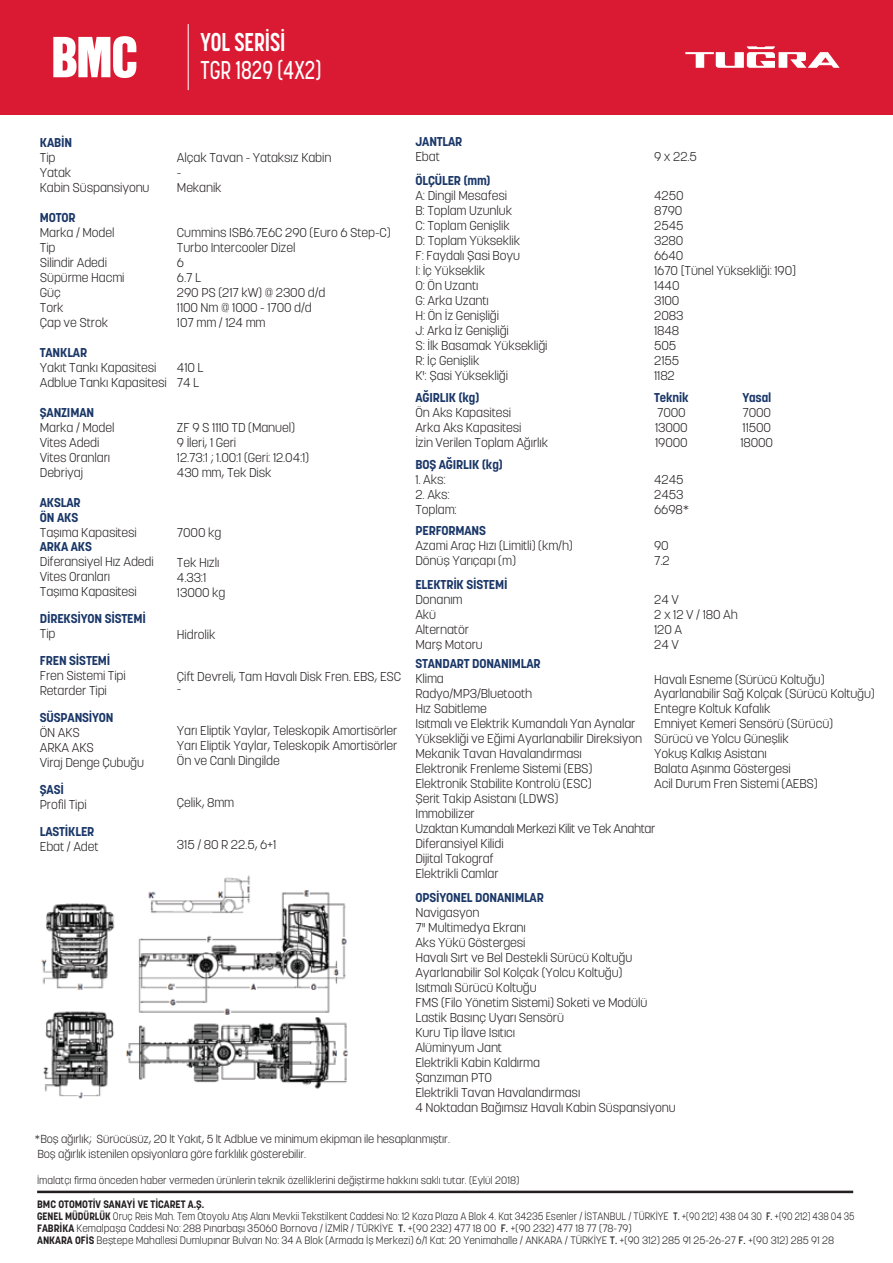
<style>
.page{position:relative;width:893px;height:1263px;background:#fff}
.page>*{position:absolute;margin:0;border:0;box-sizing:border-box;transform-origin:0 0}
.t1{font:500 25.5px "Korolev Condensed";color:#fff;scale:.9 1}
.t2{font:700 25.5px "Korolev Condensed";color:#fff;scale:.9 1}
.t3{font:300 12.75px/15px "Korolev";letter-spacing:-.01em;color:#231f20}
.t4{font:700 12.75px/15px "Korolev";letter-spacing:-.01em;color:#1a3768}
.t5{font:300 11.55px/15px "Korolev";letter-spacing:-.01em;color:#231f20}
.t6{font:300 10.65px/12px "Korolev";color:#231f20;scale:.93 1}
.t7{font:300 10.65px "Korolev";color:#231f20}
.s1{font-weight:700}
.s2{font-weight:500}
</style>
<div class="page">
<img style="left:41px;top:875px;width:307px;height:224px">
<hr style="left:37px;top:1191px;width:816px;height:2px;background:#231f20">
<div style="left:0;top:0;width:893px;height:114px;background:#da1a32"></div>
<hr style="left:188px;top:24px;width:1px;height:66px;background:#fff">
<svg style="left:53px;top:36px;width:83px;height:42px"></svg>
<svg style="left:685px;top:46px;width:155px;height:22px"></svg>
<h1 class="t2" style="left:200px;top:28px;width:96px">YOL SERİSİ</h1>
<h1 class="t1" style="left:200px;top:55px;width:136px">TGR 1829 (4X2)</h1>
<p class="t4" style="left:40px;top:135px;width:34px">KABİN</p>
<p class="t3" style="left:40px;top:150px;width:111px">Tip<br>Yatak<br>Kabin Süspansiyonu</p>
<p class="t4" style="left:40px;top:210px;width:37px">MOTOR</p>
<p class="t3" style="left:40px;top:225px;width:86px">Marka / Model<br>Tip<br>Silindir Adedi<br>Süpürme Hacmi<br>Güç<br>Tork<br>Çap ve Strok</p>
<p class="t4" style="left:40px;top:344px;width:49px">TANKLAR</p>
<p class="t3" style="left:40px;top:359px;width:128px">Yakıt Tankı Kapasitesi<br>Adblue Tankı Kapasitesi</p>
<p class="t4" style="left:40px;top:404px;width:56px">ŞANZIMAN</p>
<p class="t3" style="left:40px;top:419px;width:76px">Marka / Model<br>Vites Adedi<br>Vites Oranları<br>Debriyaj</p>
<p class="t4" style="left:40px;top:494px;width:42px">AKSLAR<br>ÖN AKS</p>
<p class="t3" style="left:40px;top:524px;width:99px">Taşıma Kapasitesi</p>
<p class="t4" style="left:40px;top:539px;width:54px">ARKA AKS</p>
<p class="t3" style="left:40px;top:554px;width:115px">Diferansiyel Hız Adedi<br>Vites Oranları<br>Taşıma Kapasitesi</p>
<p class="t4" style="left:40px;top:611px;width:108px">DİREKSİYON SİSTEMİ</p>
<p class="t3" style="left:40px;top:626px;width:17px">Tip</p>
<p class="t4" style="left:40px;top:653px;width:72px">FREN SİSTEMİ</p>
<p class="t3" style="left:40px;top:668px;width:88px">Fren Sistemi Tipi<br>Retarder Tipi</p>
<p class="t4" style="left:40px;top:710px;width:75px">SÜSPANSİYON</p>
<p class="t3" style="left:40px;top:725px;width:106px">ÖN AKS<br>ARKA AKS<br>Viraj Denge Çubuğu</p>
<p class="t4" style="left:40px;top:782px;width:25px">ŞASİ</p>
<p class="t3" style="left:40px;top:797px;width:48px">Profil Tipi</p>
<p class="t4" style="left:40px;top:824px;width:56px">LASTİKLER</p>
<p class="t3" style="left:40px;top:839px;width:60px">Ebat / Adet</p>
<p class="t3" style="left:177px;top:150px;width:156px">Alçak Tavan - Yataksız Kabin -<br>Mekanik</p>
<p class="t3" style="left:177px;top:225px;width:215px">Cummins ISB6.7E6C 290 (Euro 6 Step-C)<br>Turbo Intercooler Dizel<br>6<br>6.7 L<br>290 PS (217 kW) @ 2300 d/d<br>1100 Nm @ 1000 - 1700 d/d<br>107 mm / 124 mm</p>
<p class="t3" style="left:177px;top:360px;width:28px">410 L<br>74 L</p>
<p class="t3" style="left:177px;top:420px;width:134px">ZF 9 S 1110 TD (Manuel)<br>9 İleri, 1 Geri<br>12.73:1 ; 1.00:1 (Geri: 12.04:1)<br>430 mm, Tek Disk</p>
<p class="t3" style="left:177px;top:525px;width:46px">7000 kg</p>
<p class="t3" style="left:177px;top:555px;width:50px">Tek Hızlı<br>4.33:1<br>13000 kg</p>
<p class="t3" style="left:177px;top:627px;width:40px">Hidrolik</p>
<p class="t3" style="left:177px;top:670px;width:226px;line-height:12px">Çift Devreli, Tam Havalı Disk Fren. EBS, ESC -</p>
<p class="t3" style="left:177px;top:723px;width:222px;text-align:justify">Yarı Eliptik Yaylar, Teleskopik Amortisörler Yarı Eliptik Yaylar, Teleskopik Amortisörler Ön ve Canlı Dingilde</p>
<p class="t3" style="left:177px;top:795px;width:59px">Çelik, 8mm</p>
<p class="t3" style="left:177px;top:837px;width:101px">315 / 80 R 22.5, 6+1</p>
<p class="t4" style="left:415px;top:134px;width:48px">JANTLAR</p>
<p class="t3" style="left:415px;top:149px;width:26px">Ebat</p>
<p class="t4" style="left:415px;top:173px;width:77px">ÖLÇÜLER (mm)</p>
<p class="t3" style="left:415px;top:188px;width:134px">A: Dingil Mesafesi<br>B: Toplam Uzunluk<br>C: Toplam Genişlik<br>D: Toplam Yükseklik<br>F: Faydalı Şasi Boyu<br>I: İç Yükseklik<br>O: Ön Uzantı<br>G: Arka Uzantı<br>H: Ön İz Genişliği<br>J: Arka İz Genişliği<br>S: İlk Basamak Yüksekliği<br>R: İç Genişlik<br>K': Şasi Yüksekliği</p>
<p class="t4" style="left:415px;top:390px;width:65px">AĞIRLIK (kg)</p>
<p class="t3" style="left:415px;top:405px;width:134px">Ön Aks Kapasitesi<br>Arka Aks Kapasitesi<br>İzin Verilen Toplam Ağırlık</p>
<p class="t4" style="left:415px;top:457px;width:89px">BOŞ AĞIRLIK (kg)</p>
<p class="t3" style="left:415px;top:472px;width:32px">1. Aks:</p>
<p class="t3" style="left:415px;top:487px;width:43px">2. Aks:<br>Toplam:</p>
<p class="t4" style="left:415px;top:523px;width:72px">PERFORMANS</p>
<p class="t3" style="left:415px;top:538px;width:159px">Azami Araç Hızı (Limitli) (km/h)<br>Dönüş Yarıçapı (m)</p>
<p class="t4" style="left:415px;top:577px;width:94px">ELEKTRİK SİSTEMİ</p>
<p class="t3" style="left:415px;top:592px;width:69px">Donanım<br>Akü<br>Alternatör<br>Marş Motoru</p>
<p class="t3" style="left:654px;top:149px;width:44px">9 x 22.5</p>
<p class="t3" style="left:654px;top:188px;width:143px">4250<br>8790<br>2545<br>3280<br>6640<br>1670 [Tünel Yüksekliği: 190]<br>1440<br>3100<br>2083<br>1848<br>505<br>2155<br>1182</p>
<p class="t4" style="left:654px;top:390px;width:36px">Teknik</p>
<p class="t3" style="left:655px;top:405px;width:34px">7000<br>13000<br>19000</p>
<p class="t3" style="left:654px;top:472px;width:37px">4245<br>2453<br>6698*</p>
<p class="t4" style="left:742px;top:390px;width:30px">Yasal</p>
<p class="t3" style="left:740px;top:405px;width:34px">7000<br>11500<br>18000</p>
<p class="t3" style="left:654px;top:538px;width:17px">90<br>7.2</p>
<p class="t3" style="left:654px;top:592px;width:85px">24 V<br>2 x 12 V / 180 Ah<br>120 A<br>24 V</p>
<p class="t4" style="left:415px;top:656px;width:127px">STANDART DONANIMLAR</p>
<p class="t3" style="left:415px;top:671px;width:242px">Klima<br>Radyo/MP3/Bluetooth<br>Hız Sabitleme<br>Isıtmalı ve Elektrik Kumandalı Yan Aynalar<br>Yüksekliği ve Eğimi Ayarlanabilir Direksiyon<br>Mekanik Tavan Havalandırması<br>Elektronik Frenleme Sistemi (EBS)<br>Elektronik Stabilite Kontrolü (ESC)<br>Şerit Takip Asistanı (LDWS)<br>Immobilizer<br>Uzaktan Kumandalı Merkezi Kilit ve Tek Anahtar<br>Diferansiyel Kilidi<br>Dijital Takograf<br>Elektrikli Camlar</p>
<p class="t4" style="left:415px;top:890px;width:130px">OPSİYONEL DONANIMLAR</p>
<p class="t3" style="left:415px;top:905px;width:262px">Navigasyon<br>7" Multimedya Ekranı<br>Aks Yükü Göstergesi<br>Havalı Sırt ve Bel Destekli Sürücü Koltuğu<br>Ayarlanabilir Sol Kolçak (Yolcu Koltuğu)<br>Isıtmalı Sürücü Koltuğu<br>FMS (Filo Yönetim Sistemi) Soketi ve Modülü<br>Lastik Basınç Uyarı Sensörü<br>Kuru Tip İlave Isıtıcı<br>Alüminyum Jant<br>Elektrikli Kabin Kaldırma<br>Şanzıman PTO<br>Elektrikli Tavan Havalandırması<br>4 Noktadan Bağımsız Havalı Kabin Süspansiyonu</p>
<p class="t3" style="left:654px;top:671px;width:222px">Havalı Esneme (Sürücü Koltuğu)<br>Ayarlanabilir Sağ Kolçak (Sürücü Koltuğu)<br>Entegre Koltuk Kafalık<br>Emniyet Kemeri Sensörü (Sürücü)<br>Sürücü ve Yolcu Güneşlik<br>Yokuş Kalkış Asistanı<br>Balata Aşınma Göstergesi<br>Acil Durum Fren Sistemi (AEBS)</p>
<p class="t5" style="left:35px;top:1131px;width:417px">*Boş ağırlık; Sürücüsüz, 20 lt Yakıt, 5 lt Adblue ve minimum ekipman ile hesaplanmıştır.<br>Boş ağırlık istenilen opsiyonlara göre farklılık gösterebilir.</p>
<p class="t7" style="left:37px;top:1173px;width:484px">İmalatçı firma önceden haber vermeden ürünlerin teknik özelliklerini değiştirme hakkını saklı tutar. (Eylül 2018)</p>
<p class="t6" style="left:37px;top:1198px;width:880px"><span class="s1">BMC OTOMOTİV SANAYİ VE TİCARET A.Ş.<br>GENEL MÜDÜRLÜK</span> Oruç Reis Mah. Tem Otoyolu Atış Alanı Mevkii Tekstilkent Caddesi No: 12 Koza Plaza A Blok 4. Kat 34235 Esenler / İSTANBUL / TÜRKİYE <span class="s2">T.</span> +(90 212) 438 04 30 <span class="s2">F.</span> +(90 212) 438 04 35<br><span class="s1">FABRİKA</span> Kemalpaşa Caddesi No: 288 Pınarbaşı 35060 Bornova / İZMİR / TÜRKİYE <span class="s2">T.</span> +(90 232) 477 18 00 <span class="s2">F.</span> +(90 232) 477 18 77 (78-79)<br><span class="s1">ANKARA OFİS</span> Beştepe Mahallesi Dumlupınar Bulvarı No: 34 A Blok (Armada İş Merkezi) 6/1 Kat: 20 Yenimahalle / ANKARA / TÜRKİYE <span class="s2">T.</span> +(90 312) 285 91 25-26-27 <span class="s2">F.</span> +(90 312) 285 91 28</p>
</div>
